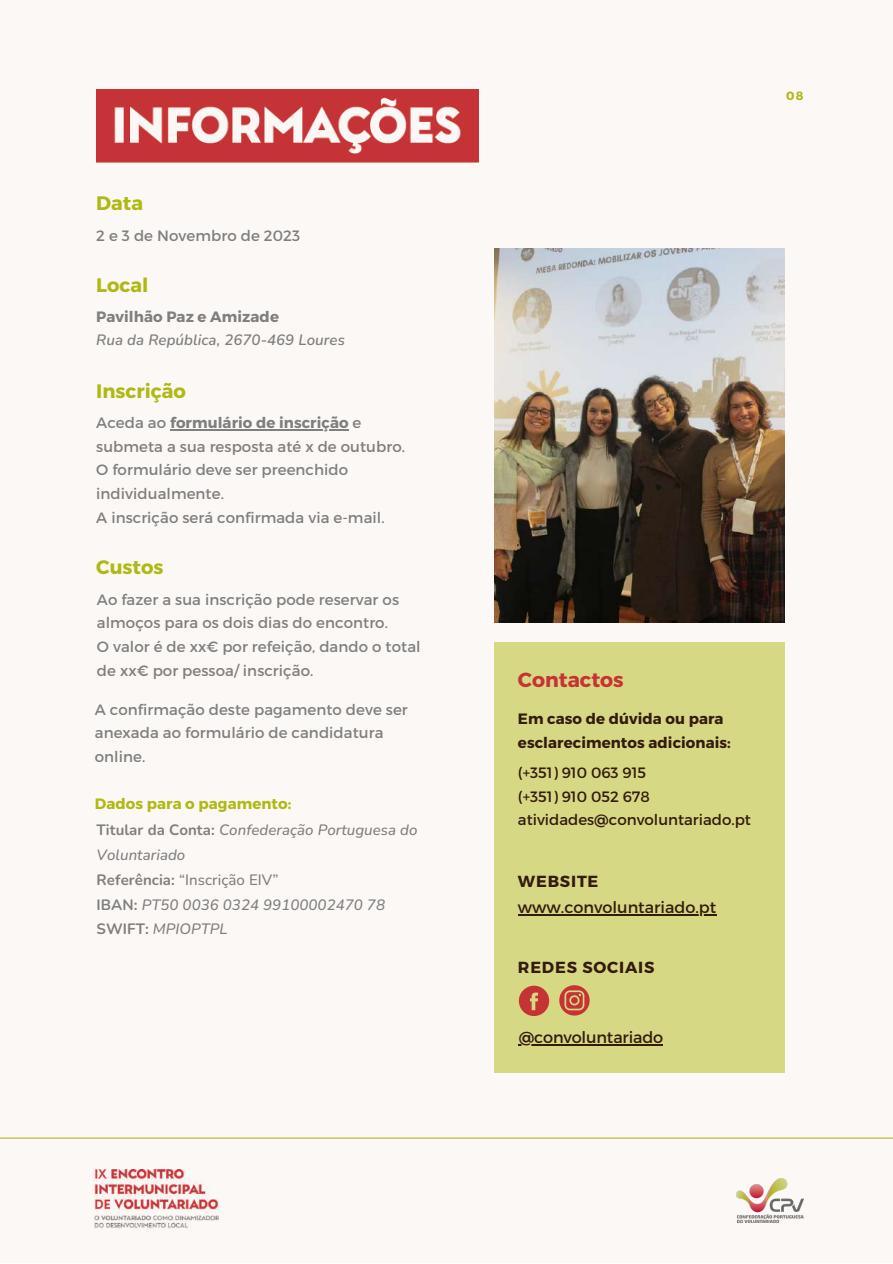
<style>
.page{position:relative;width:893px;height:1264px;background:#fff}
.page>*{position:absolute;margin:0;border:0;box-sizing:border-box;transform-origin:0 0}
.t1{font:700 20.4px "Montserrat";color:#c63335}
.t2{font:700 19.5px "Montserrat";color:#b0b913}
.t3{font:16.05px "Montserrat";color:#341b0c}
.t4{font:700 16.05px "Montserrat";letter-spacing:.05em;color:#341b0c}
.t5{font:15px/23.5px "Montserrat";letter-spacing:.005em;color:#7f7f7f}
.t6{font:italic 500 15px/24.8px "Nunito";letter-spacing:.005em;color:#7f7f7f}
.t7{font:15px/23.5px "Montserrat";color:#341b0c}
.t8{font:700 15px/23.5px "Montserrat";letter-spacing:.005em;color:#341b0c}
.t9{font:italic 600 15px "Nunito";letter-spacing:.005em;color:#7f7f7f}
.t10{font:700 15px "Montserrat";letter-spacing:.005em;color:#b0b913}
.t11{font:700 15px "Montserrat";letter-spacing:.005em;color:#7f7f7f}
.t12{font:700 12px "Montserrat";color:#b0b913}
.s1{font-weight:700}
.s2{font-weight:700;font-style:normal}
.s3{font-style:normal}
</style>
<div class="page">
<div style="left:0;top:0;width:892px;height:1262px;background:#fcf8f5"></div>
<img style="left:96px;top:89px;width:382px;height:73px">
<hr style="left:170px;top:429px;width:178px;height:1px;background:#7f7f7f">
<hr style="left:0;top:1137px;width:892px;height:1px;background:#b0b913">
<img style="left:95px;top:1169px;width:123px;height:60px">
<img style="left:736px;top:1178px;width:67px;height:44px">
<div style="left:494px;top:641px;width:291px;height:431px;background:#d6d884"></div>
<hr style="left:518px;top:914px;width:198px;height:1px;background:#341b0c">
<hr style="left:519px;top:1044px;width:144px;height:1px;background:#341b0c">
<svg style="left:519px;top:985px;width:30px;height:31px"></svg>
<svg style="left:559px;top:985px;width:30px;height:30px"></svg>
<img style="left:494px;top:248px;width:290px;height:375px">
<h2 class="t2" style="left:96px;top:191px;width:48px">Data</h2>
<p class="t5" style="left:96px;top:223px;width:205px">2 e 3 de Novembro de 2023</p>
<h2 class="t2" style="left:96px;top:272px;width:54px">Local</h2>
<p class="t11" style="left:96px;top:307px;width:184px">Pavilhão Paz e Amizade</p>
<p class="t9" style="left:96px;top:330px;width:250px">Rua da República, 2670-469 Loures</p>
<h2 class="t2" style="left:96px;top:378px;width:91px">Inscrição</h2>
<p class="t5" style="left:96px;top:410px;width:310px">Aceda ao <span class="s1">formulário de inscrição</span> e submeta a sua resposta até x de outubro.<br>O formulário deve ser preenchido individualmente.<br>A inscrição será confirmada via e-mail.</p>
<h2 class="t2" style="left:96px;top:554px;width:69px">Custos</h2>
<p class="t5" style="left:97px;top:587px;width:325px">Ao fazer a sua inscrição pode reservar os almoços para os dois dias do encontro.<br>O valor é de xx€ por refeição, dando o total de xx€ por pessoa/ inscrição.</p>
<p class="t5" style="left:95px;top:696px;width:314px">A confirmação deste pagamento deve ser anexada ao formulário de candidatura online.</p>
<p class="t10" style="left:95px;top:794px;width:198px">Dados para o pagamento:</p>
<p class="t6" style="left:97px;top:818px;width:322px"><span class="s2">Titular da Conta:</span> Confederação Portuguesa do<br>Voluntariado<br><span class="s2">Referência:</span> <span class="s3">“Inscrição EIV”<br></span><span class="s2">IBAN:</span> PT50 0036 0324 99100002470 78<br><span class="s2">SWIFT:</span> MPIOPTPL</p>
<p class="t12" style="left:786px;top:88px;width:19px">08</p>
<h1 class="t1" style="left:518px;top:666px;width:107px">Contactos</h1>
<p class="t8" style="left:518px;top:706px;width:214px">Em caso de dúvida ou para esclarecimentos adicionais:</p>
<p class="t7" style="left:518px;top:760px;width:234px">(+351) 910 063 915<br>(+351) 910 052 678 atividades@convoluntariado.pt</p>
<p class="t4" style="left:518px;top:870px;width:82px">WEBSITE</p>
<p class="t3" style="left:518px;top:897px;width:200px">www.convoluntariado.pt</p>
<p class="t4" style="left:518px;top:957px;width:138px">REDES SOCIAIS</p>
<p class="t3" style="left:519px;top:1027px;width:146px">@convoluntariado</p>
</div>
